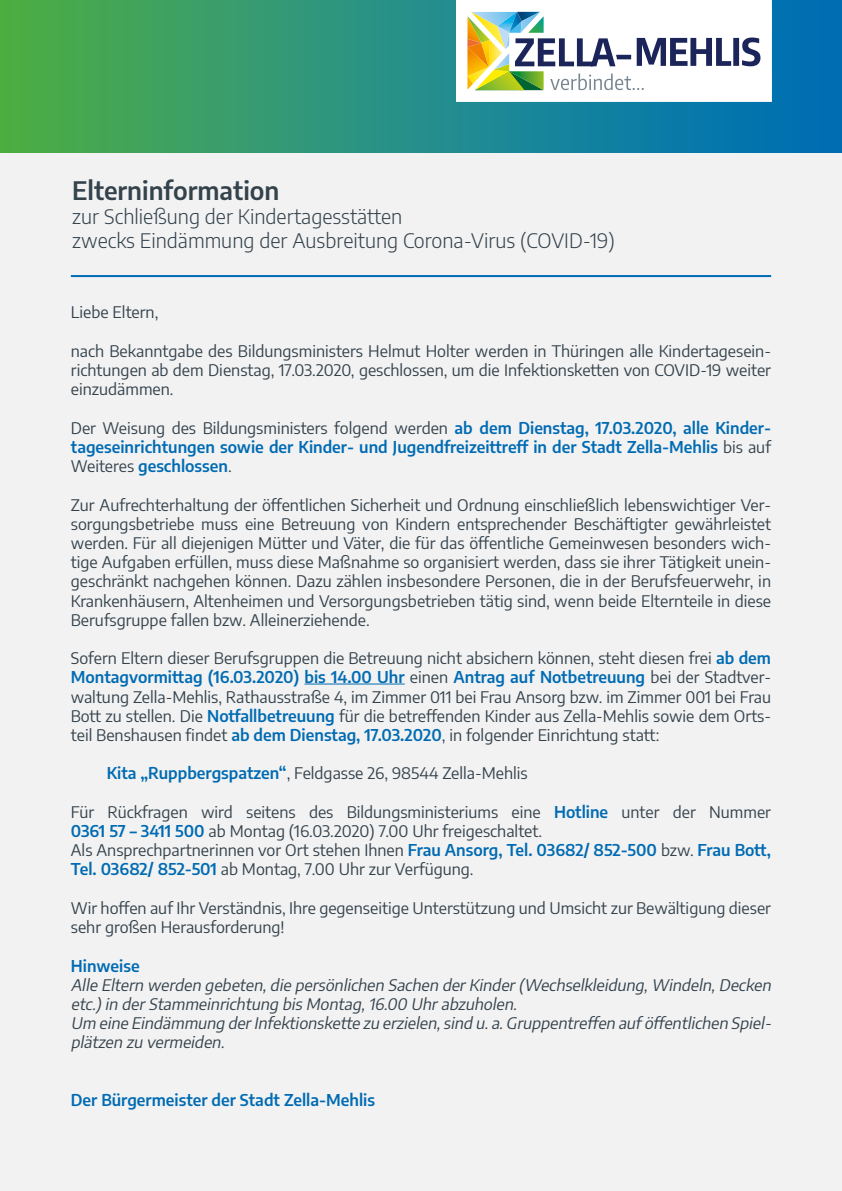
<style>
.page{position:relative;width:842px;height:1191px;background:#fff}
.page>*{position:absolute;margin:0;border:0;box-sizing:border-box;transform-origin:0 0}
.t1{font:600 25px "Encode Sans";color:#34424c}
.t2{font:300 20px/24px "Encode Sans";color:#34424c}
.t3{font:16px/19.2px "Encode Sans";color:#34424c;text-align:justify}
.t4{font:italic 16px/19.2px "Encode Sans";color:#34424c}
.t5{font:600 16px/19.2px "Encode Sans";color:#006bb3;text-align:justify}
.s1{font-weight:400;color:#34424c}
.s2{font-weight:600;color:#006bb3}
</style>
<div class="page">
<div style="left:0;top:153px;width:842px;height:1038px;background:#f2f2f2"></div>
<div style="left:0;top:0;width:842px;height:153px;background:linear-gradient(to right,#4faf4b,#006ebf)"></div>
<div style="left:456px;top:0;width:315px;height:101px;background:#fff"></div>
<img style="left:540px;top:16px;width:4px;height:5px">
<img style="left:467px;top:16px;width:4px;height:5px">
<img style="left:471px;top:12px;width:38px;height:9px">
<svg style="left:467px;top:21px;width:293px;height:69px"></svg>
<img style="left:509px;top:12px;width:31px;height:21px">
<hr style="left:71px;top:275px;width:700px;height:2px;background:#006bb3">
<hr style="left:304px;top:684px;width:101px;height:1px;background:#006bb3">
<h1 class="t1" style="left:72px;top:173px;width:209px">Elterninformation</h1>
<p class="t2" style="left:72px;top:204px;width:544px">zur Schließung der Kindertagesstätten<br>zwecks Eindämmung der Ausbreitung Corona-Virus (COVID-19)</p>
<p class="t3" style="left:71px;top:302px;width:89px">Liebe Eltern,</p>
<p class="t3" style="left:71px;top:340px;width:702px">nach Bekanntgabe des Bildungsministers Helmut Holter werden in Thüringen alle Kindertagesein&shy;richtungen ab dem Dienstag, 17.03.2020, geschlossen, um die Infektionsketten von COVID-19 weiter einzudämmen.</p>
<p class="t5" style="left:71px;top:417px;width:702px"><span class="s1">Der Weisung des Bildungsministers folgend werden</span> ab dem Dienstag, 17.03.2020, alle Kinder&shy;tageseinrichtungen sowie der Kinder- und Jugendfreizeittreff in der Stadt Zella-Mehlis <span class="s1">bis auf Weiteres</span> geschlossen<span class="s1">.</span></p>
<p class="t3" style="left:71px;top:494px;width:702px">Zur Aufrechterhaltung der öffentlichen Sicherheit und Ordnung einschließlich lebenswichtiger Ver&shy;sorgungsbetriebe muss eine Betreuung von Kindern entsprechender Beschäftigter gewährleistet werden. Für all diejenigen Mütter und Väter, die für das öffentliche Gemeinwesen besonders wich&shy;tige Aufgaben erfüllen, muss diese Maßnahme so organisiert werden, dass sie ihrer Tätigkeit unein&shy;geschränkt nachgehen können. Dazu zählen insbesondere Personen, die in der Berufsfeuerwehr, in Krankenhäusern, Altenheimen und Versorgungsbetrieben tätig sind, wenn beide Elternteile in diese Berufsgruppe fallen bzw. Alleinerziehende.</p>
<p class="t3" style="left:71px;top:648px;width:702px">Sofern Eltern dieser Berufsgruppen die Betreuung nicht absichern können, steht diesen frei <span class="s2">ab dem Montagvormittag (16.03.2020) bis 14.00 Uhr</span> einen <span class="s2">Antrag auf Notbetreuung</span> bei der Stadtver&shy;waltung Zella-Mehlis, Rathausstraße 4, im Zimmer 011 bei Frau Ansorg bzw. im Zimmer 001 bei Frau Bott zu stellen. Die <span class="s2">Notfallbetreuung</span> für die betreffenden Kinder aus Zella-Mehlis sowie dem Orts&shy;teil Benshausen findet <span class="s2">ab dem Dienstag, 17.03.2020</span>, in folgender Einrichtung statt:</p>
<p class="t3" style="left:107px;top:763px;width:422px"><span class="s2">Kita „Ruppbergspatzen“</span>, Feldgasse 26, 98544 Zella-Mehlis</p>
<p class="t3" style="left:71px;top:801px;width:702px;text-align:left">Für Rückfragen wird seitens des Bildungsministeriums eine <span class="s2">Hotline</span> unter der Nummer <span class="s2">0361 57 – 3411 500</span> ab Montag (16.03.2020) 7.00 Uhr freigeschaltet.<br>Als Ansprechpartnerinnen vor Ort stehen Ihnen <span class="s2">Frau Ansorg, Tel. 03682/ 852-500</span> bzw. <span class="s2">Frau Bott, Tel. 03682/ 852-501</span> ab Montag, 7.00 Uhr zur Verfügung.</p>
<p class="t3" style="left:71px;top:897px;width:702px">Wir hoffen auf Ihr Verständnis, Ihre gegenseitige Unterstützung und Umsicht zur Bewältigung dieser sehr großen Herausforderung!</p>
<p class="t5" style="left:71px;top:955px;width:70px">Hinweise</p>
<p class="t4" style="left:71px;top:974px;width:705px">Alle Eltern werden gebeten,die persönlichen Sachen derKinder(Wechselkleidung,Windeln,Decken etc.)in derStammeinrichtung bis Montag,16.00 Uhrabzuholen.<br>Um eine Eindämmung derInfektionskette zu erzielen,sind u.a.Gruppentreffen auföffentlichen Spiel&shy;plätzen zu vermeiden.</p>
<p class="t5" style="left:71px;top:1089px;width:306px">Der Bürgermeister der Stadt Zella-Mehlis</p>
</div>
